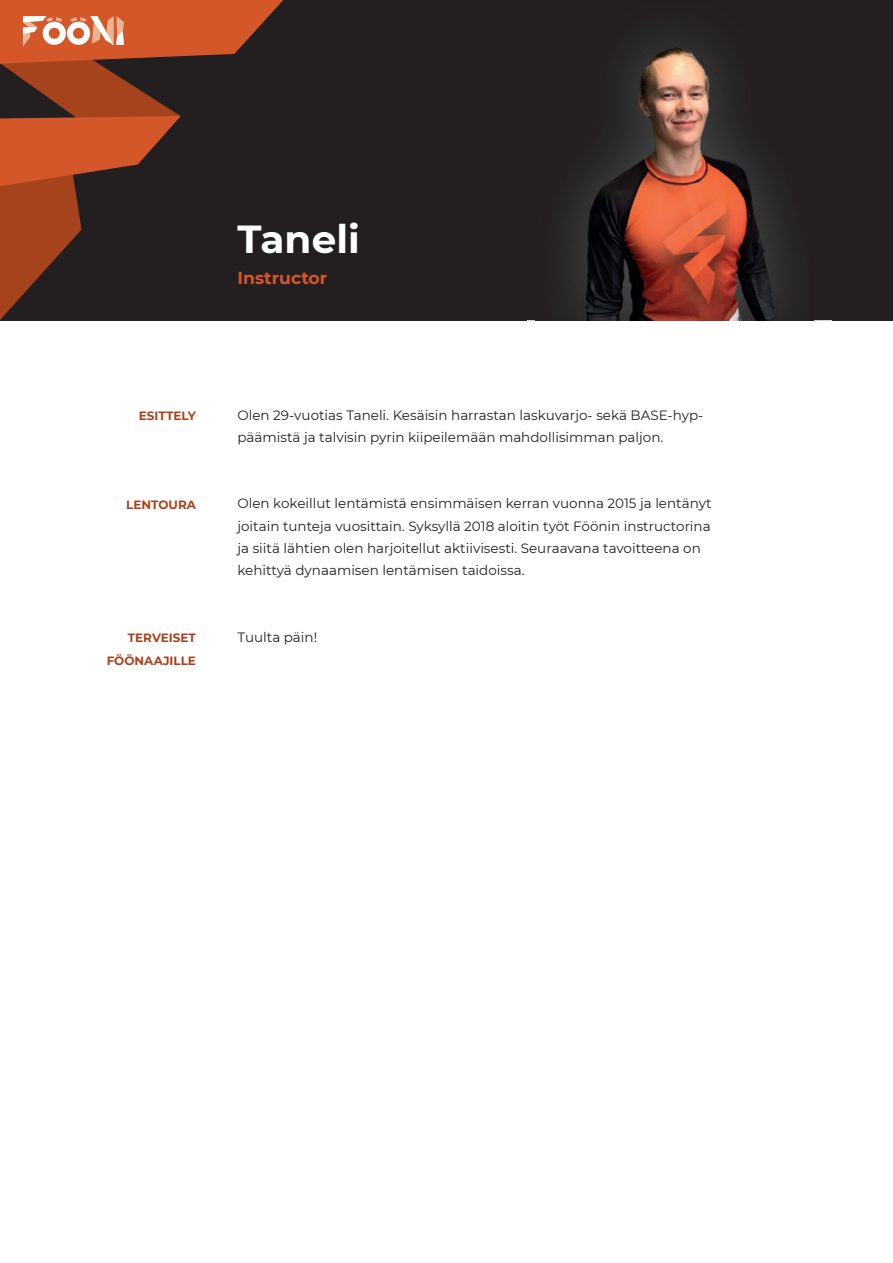
<style>
.page{position:relative;width:893px;height:1263px;background:#fff}
.page>*{position:absolute;margin:0;border:0;box-sizing:border-box;transform-origin:0 0}
.t1{font:700 39px "Montserrat";color:#fff}
.t2{font:700 17.25px "Montserrat";color:#d4572a}
.t3{font:13.5px/22.2px "Montserrat";color:#231f20}
.t4{font:700 12px/22.2px "Montserrat";color:#a7431c;text-align:right}
</style>
<div class="page">
<div style="left:0;top:0;width:893px;height:320px;background:#231f20"></div>
<svg style="left:0;top:0;width:283px;height:320px"></svg>
<img style="left:568px;top:41px;width:218px;height:279px">
<h1 class="t1" style="left:237px;top:211px;width:124px">Taneli</h1>
<p class="t2" style="left:237px;top:266px;width:91px">Instructor</p>
<p class="t4" style="left:139px;top:404px;width:59px">ESITTELY</p>
<p class="t3" style="left:237px;top:403px;width:467px">Olen 29-vuotias Taneli. Kesäisin harrastan laskuvarjo- sekä BASE-hyp&shy;päämistä ja talvisin pyrin kiipeilemään mahdollisimman paljon.</p>
<p class="t4" style="left:126px;top:493px;width:71px">LENTOURA</p>
<p class="t3" style="left:237px;top:492px;width:476px">Olen kokeillut lentämistä ensimmäisen kerran vuonna 2015 ja lentänyt joitain tunteja vuosittain. Syksyllä 2018 aloitin työt Föönin instructorina ja siitä lähtien olen harjoitellut aktiivisesti. Seuraavana tavoitteena on kehittyä dynaamisen lentämisen taidoissa.</p>
<p class="t4" style="left:107px;top:626px;width:91px">TERVEISET<br>FÖÖNAAJILLE</p>
<p class="t3" style="left:237px;top:625px;width:81px">Tuulta päin!</p>
</div>
